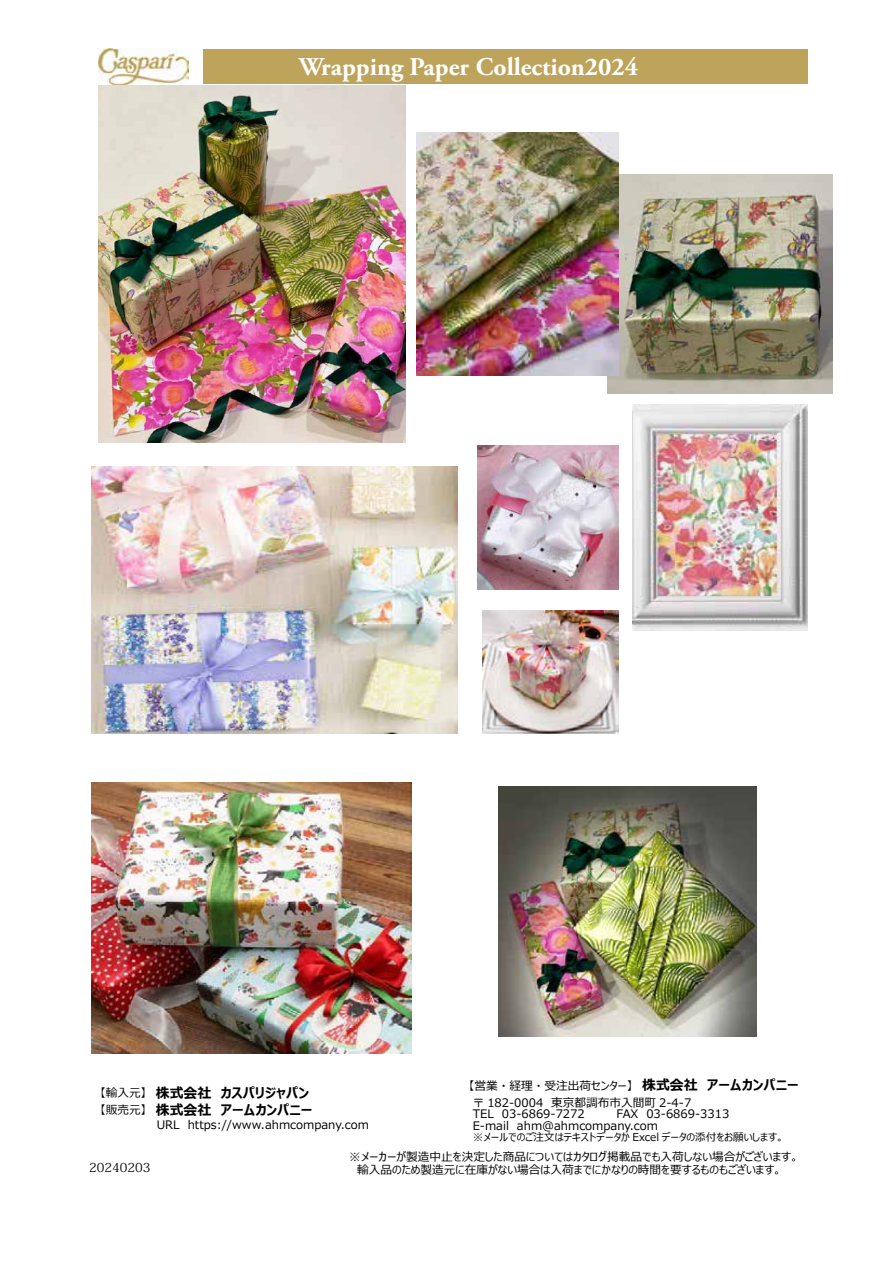
<style>
.page{position:relative;width:893px;height:1263px;background:#fff}
.page>*{position:absolute;margin:0;border:0;box-sizing:border-box;transform-origin:0 0}
.t1{font:700 25.5px "Adobe Garamond Pro";color:#fff}
.t2{font:700 13.8px "Meiryo UI";color:#000}
.t3{font:12.45px "Koz Min Pro";color:#000}
.t4{font:11.7px "Meiryo UI";color:#000}
.t5{font:10.65px "Meiryo UI";color:#000}
.s1{font-weight:700;font-size:13.8px}
.s2{font-weight:400;font-size:11.7px}
</style>
<div class="page">
<div style="left:203px;top:50px;width:605px;height:34px;background:#bea45b"></div>
<img style="left:482px;top:610px;width:136px;height:123px">
<img style="left:478px;top:445px;width:140px;height:145px">
<img style="left:91px;top:782px;width:320px;height:272px">
<img style="left:632px;top:405px;width:176px;height:225px">
<img style="left:91px;top:467px;width:367px;height:266px">
<img style="left:607px;top:174px;width:226px;height:219px">
<img style="left:99px;top:85px;width:306px;height:357px">
<img style="left:417px;top:133px;width:201px;height:242px">
<img style="left:499px;top:786px;width:257px;height:251px">
<img style="left:99px;top:49px;width:89px;height:36px">
<h1 class="t1" style="left:299px;top:52px;width:340px">Wrapping Paper Collection2024</h1>
<p class="t4" style="left:468px;top:1077px;width:332px">【営業・経理・受注出荷センター】 <span class="s1">株式会社　アームカンパニー</span></p>
<p class="t4" style="left:473px;top:1117px;width:187px">E-mail ahm@ahmcompany.com</p>
<p class="t2" style="left:100px;top:1083px;width:211px"><span class="s2">【輸入元】</span> 株式会社　カスパリジャパン</p>
<p class="t4" style="left:473px;top:1094px;width:220px">〒 182-0004　東京都調布市入間町 2-4-7</p>
<p class="t2" style="left:100px;top:1100px;width:214px"><span class="s2">【販売元】</span> 株式会社　アームカンパニー</p>
<p class="t4" style="left:157px;top:1116px;width:214px">URL https://www.ahmcompany.com</p>
<p class="t4" style="left:349px;top:1162px;width:434px">　輸入品のため製造元に在庫がない場合は入荷までにかなりの時間を要するものもございます。</p>
<p class="t4" style="left:473px;top:1106px;width:114px">TEL 03-6869-7272</p>
<p class="t4" style="left:617px;top:1106px;width:114px">FAX 03-6869-3313</p>
<p class="t5" style="left:473px;top:1129px;width:313px">※メールでのご注文はテキストデータか Excel データの添付をお願いします。</p>
<p class="t4" style="left:349px;top:1148px;width:451px">※メーカーが製造中止を決定した商品についてはカタログ掲載品でも入荷しない場合がございます。</p>
<p class="t3" style="left:89px;top:1158px;width:63px">20240203</p>
</div>
